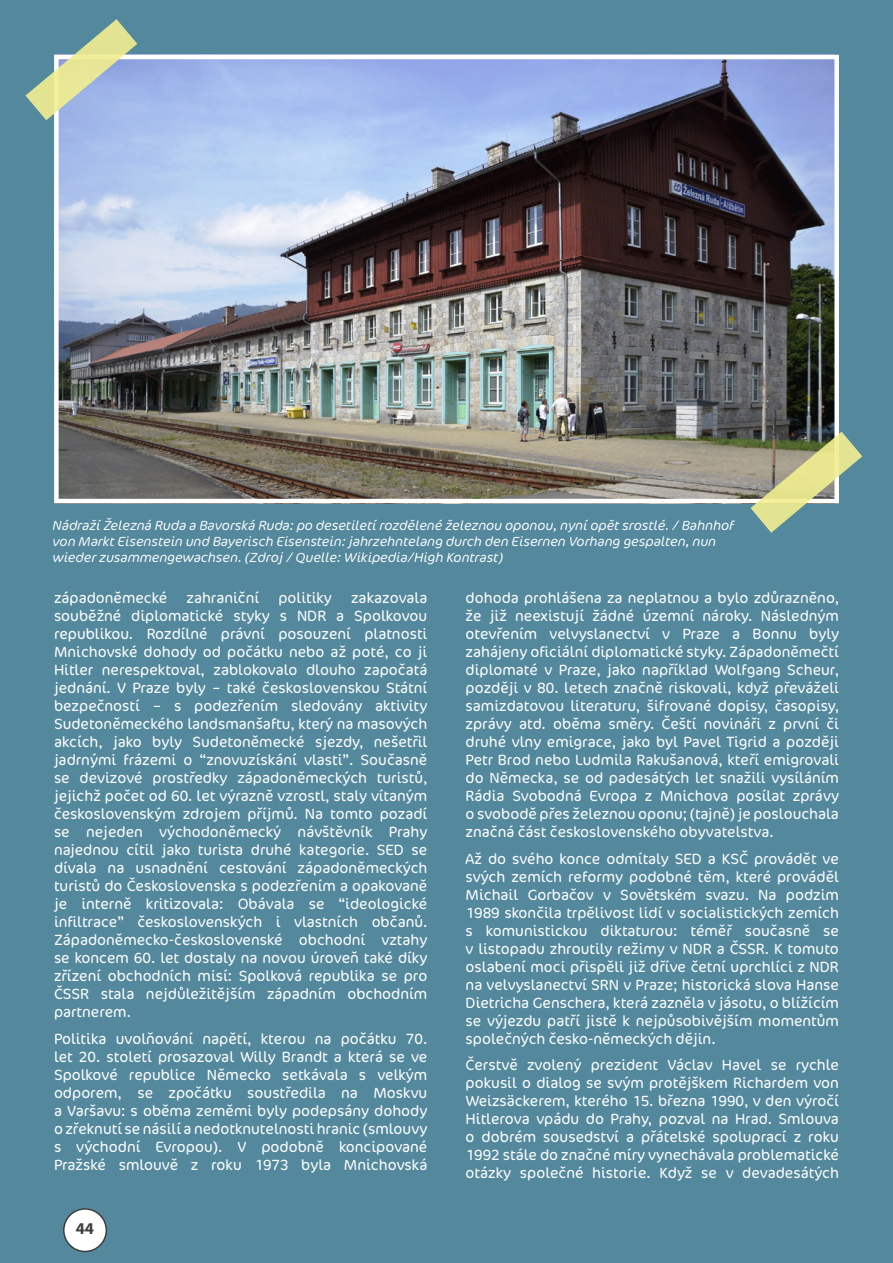
<style>
.page{position:relative;width:893px;height:1263px;background:#53889d}
.page>*{position:absolute;margin:0;border:0;box-sizing:border-box;transform-origin:0 0}
.t1{font:700 16.5px "Myriad Pro";color:#3e3e3f}
.t2{font:300 15px/18px "Cocon Pro";color:#fff;text-align:justify}
.t3{font:italic 300 13.5px/16.2px "Cocon Pro";color:#fff}
</style>
<div class="page">
<img style="left:59px;top:60px;width:775px;height:438px">
<div style="left:54px;top:55px;width:785px;height:448px;border:4px solid #fff"></div>
<svg style="left:26px;top:19px;width:111px;height:101px"></svg>
<svg style="left:750px;top:432px;width:112px;height:101px"></svg>
<div style="left:64px;top:1209px;width:42px;height:42px;background:#fff;border-radius:50%"></div>
<div style="left:63px;top:1208px;width:44px;height:44px;border:2px solid #3e3e3f;border-radius:50%"></div>
<p class="t3" style="left:52px;top:517px;width:683px">Nádraží Železná Ruda a Bavorská Ruda: po desetiletí rozdělené železnou oponou, nyní opět srostlé. / Bahnhof von Markt Eisenstein und Bayerisch Eisenstein: jahrzehntelang durch den Eisernen Vorhang gespalten, nun wieder zusammengewachsen. (Zdroj / Quelle: Wikipedia/High Kontrast)</p>
<p class="t2" style="left:54px;top:589px;width:115px">západoněmecké</p>
<p class="t2" style="left:187px;top:589px;width:74px">zahraniční</p>
<p class="t2" style="left:278px;top:589px;width:55px">politiky</p>
<p class="t2" style="left:54px;top:589px;width:375px;text-indent:297px">zakazovala souběžné diplomatické styky s NDR a Spolkovou republikou. Rozdílné právní posouzení platnosti Mnichovské dohody od počátku nebo až poté, co ji Hitler nerespektoval, zablokovalo dlouho započatá jednání. V Praze byly – také československou Státní bezpečností – s podezřením sledovány aktivity Sudetoněmeckého landsmanšaftu, který na masových akcích, jako byly Sudetoněmecké sjezdy, nešetřil jadrnými frázemi o “znovuzískání vlasti”. Současně se devizové prostředky západoněmeckých turistů, jejichž počet od 60. let výrazně vzrostl, staly vítaným československým zdrojem příjmů. Na tomto pozadí se nejeden východoněmecký návštěvník Prahy najednou cítil jako turista druhé kategorie. SED se dívala na usnadnění cestování západoněmeckých turistů do Československa s podezřením a opakovaně je interně kritizovala: Obávala se “ideologické infiltrace” československých i vlastních občanů.<br>Západoněmecko-československé obchodní vztahy se koncem 60. let dostaly na novou úroveň také díky zřízení obchodních misí: Spolková republika se pro ČSSR stala nejdůležitějším západním obchodním partnerem.</p>
<p class="t2" style="left:54px;top:1029px;width:375px">Politika uvolňování napětí, kterou na počátku 70. let 20. století prosazoval Willy Brandt a která se ve Spolkové republice Německo setkávala s velkým odporem, se zpočátku soustředila na Moskvu a Varšavu: s oběma zeměmi byly podepsány dohody o zřeknutí se násilí a nedotknutelnosti hranic (smlouvy s východní Evropou). V podobně koncipované Pražské smlouvě z roku 1973 byla Mnichovská</p>
<p class="t1" style="left:76px;top:1217px;width:20px">44</p>
<p class="t2" style="left:466px;top:589px;width:375px">dohoda prohlášena za neplatnou a bylo zdůrazněno, že již neexistují žádné územní nároky. Následným otevřením velvyslanectví v Praze a Bonnu byly zahájeny oficiální diplomatické styky. Západoněmečtí diplomaté v Praze, jako například Wolfgang Scheur, později v 80. letech značně riskovali, když převáželi samizdatovou literaturu, šifrované dopisy, časopisy, zprávy atd. oběma směry. Čeští novináři z první či druhé vlny emigrace, jako byl Pavel Tigrid a později Petr Brod nebo Ludmila Rakušanová, kteří emigrovali do Německa, se od padesátých let snažili vysíláním Rádia Svobodná Evropa z Mnichova posílat zprávy o svobodě přes železnou oponu; (tajně) je poslouchala značná část československého obyvatelstva.</p>
<p class="t2" style="left:466px;top:849px;width:375px">Až do svého konce odmítaly SED a KSČ provádět ve svých zemích reformy podobné těm, které prováděl Michail Gorbačov v Sovětském svazu. Na podzim 1989 skončila trpělivost lidí v socialistických zemích s komunistickou diktaturou: téměř současně se v listopadu zhroutily režimy v NDR a ČSSR. K tomuto oslabení moci přispěli již dříve četní uprchlíci z NDR na velvyslanectví SRN v Praze; historická slova Hanse Dietricha Genschera, která zazněla v jásotu, o blížícím se výjezdu patří jistě k nejpůsobivějším momentům společných česko-německých dějin.</p>
<p class="t2" style="left:466px;top:1056px;width:375px">Čerstvě zvolený prezident Václav Havel se rychle pokusil o dialog se svým protějškem Richardem von Weizsäckerem, kterého 15. března 1990, v den výročí Hitlerova vpádu do Prahy, pozval na Hrad. Smlouva o dobrém sousedství a přátelské spoluprací z roku 1992 stále do značné míry vynechávala problematické otázky společné historie. Když se v devadesátých</p>
</div>
